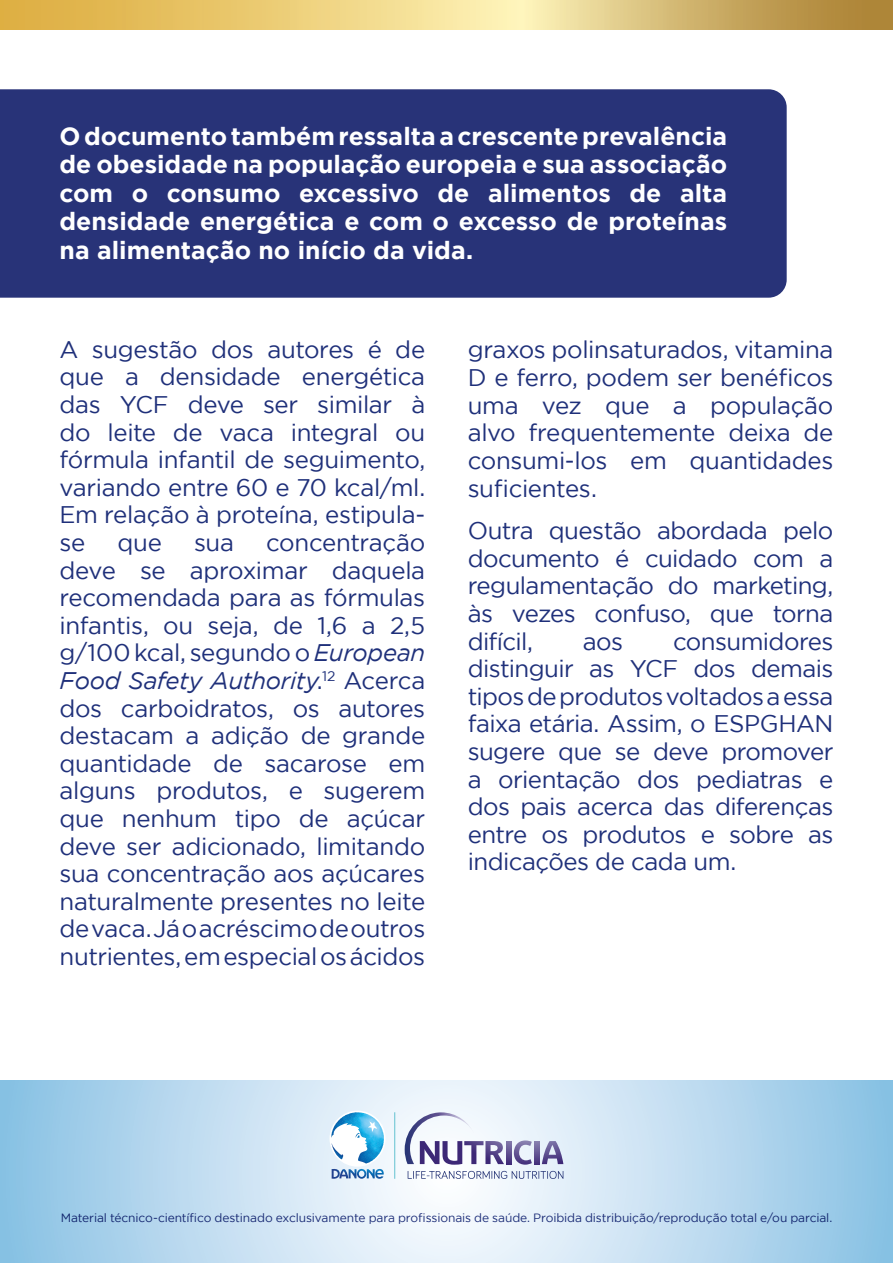
<style>
.page{position:relative;width:893px;height:1263px;background:#fff}
.page>*{position:absolute;margin:0;border:0;box-sizing:border-box;transform-origin:0 0}
.t1{font:700 24.75px/28.5px "Gotham";color:#fff;text-align:justify}
.t2{font:24px/27.6px "Gotham";letter-spacing:-.02em;color:#1f307a;text-align:justify}
.t3{font:12px "Gotham";letter-spacing:-.01em;color:#1f307a}
.s1{font-style:italic}
</style>
<div class="page">
<svg style="left:0;top:1081px;width:893px;height:182px;background:#c0ddf0"></svg>
<svg style="left:534px;top:1141px;width:5px;height:23px"></svg>
<svg style="left:542px;top:1141px;width:21px;height:23px"></svg>
<svg style="left:514px;top:1140px;width:18px;height:25px"></svg>
<svg style="left:506px;top:1141px;width:5px;height:23px"></svg>
<svg style="left:408px;top:1171px;width:155px;height:8px"></svg>
<svg style="left:405px;top:1112px;width:99px;height:53px"></svg>
<img style="left:331px;top:1169px;width:53px;height:10px">
<hr style="left:394px;top:1112px;width:1px;height:67px;background:#63c2d0">
<svg style="left:330px;top:1111px;width:56px;height:56px"></svg>
<img style="left:340px;top:1112px;width:17px;height:7px">
<svg style="left:0;top:0;width:893px;height:30px;background:#e0c273"></svg>
<div style="left:0;top:89px;width:787px;height:209px;background:#283378"></div>
<p class="t1" style="left:60px;top:121px;width:669px">O documento também ressalta a crescente prevalência de obesidade na população europeia e sua associação com o consumo excessivo de alimentos de alta densidade energética e com o excesso de proteínas na alimentação no início da vida.</p>
<p class="t2" style="left:60px;top:335px;width:367px">A sugestão dos autores é de que a densidade energética das YCF deve ser similar à do leite de vaca integral ou fórmula infantil de seguimento, variando entre 60 e 70 kcal/ml.<br>Em relação à proteína, estipula&shy;se</p>
<p class="t2" style="left:60px;top:528px;width:367px;text-indent:207px">concentração deve se aproximar daquela recomendada para as fórmulas infantis, ou seja, de 1,6 a 2,5 g/100 kcal, segundo o <span class="s1">European Food Safety Authority</span>.<sup>12</sup> Acerca dos carboidratos, os autores destacam a adição de grande quantidade de sacarose em alguns produtos, e sugerem que nenhum tipo de açúcar deve ser adicionado, limitando sua concentração aos açúcares naturalmente presentes no leite de vaca. Já o acréscimo de outros nutrientes, em especial os ácidos</p>
<p class="t2" style="left:117px;top:528px;width:46px">que</p>
<p class="t2" style="left:194px;top:528px;width:41px">sua</p>
<p class="t2" style="left:468px;top:336px;width:367px">graxos polinsaturados, vitamina D e ferro, podem ser benéficos uma vez que a população alvo frequentemente deixa de consumi-los em quantidades suficientes.</p>
<p class="t2" style="left:468px;top:516px;width:367px">Outra questão abordada pelo documento é cuidado com a regulamentação do marketing, às vezes confuso, que torna difícil,</p>
<p class="t2" style="left:468px;top:627px;width:367px;text-indent:205px">consumidores distinguir as YCF dos demais tipos de produtos voltados a essa faixa etária. Assim, o ESPGHAN sugere que se deve promover a orientação dos pediatras e dos pais acerca das diferenças entre os produtos e sobre as indicações de cada um.</p>
<p class="t2" style="left:583px;top:627px;width:42px">aos</p>
<p class="t3" style="left:61px;top:1211px;width:773px">Material técnico-científico destinado exclusivamente para profissionais de saúde. Proibida distribuição/reprodução total e/ou parcial.</p>
</div>
